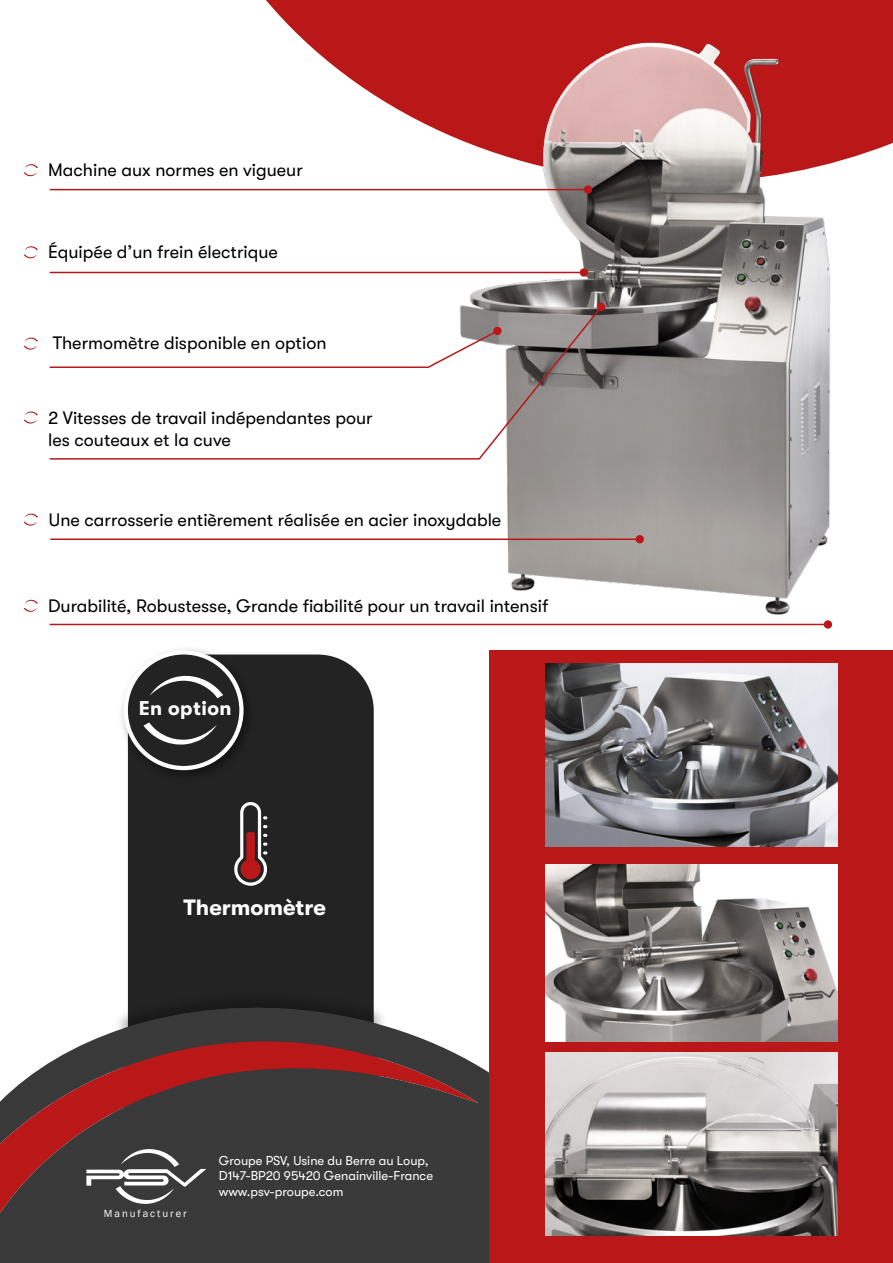
<style>
.page{position:relative;width:893px;height:1263px;background:#fff}
.page>*{position:absolute;margin:0;border:0;box-sizing:border-box;transform-origin:0 0}
.t1{font:700 22.2px "GT Walsheim";color:#fff}
.t2{font:700 19.8px "GT Walsheim";letter-spacing:.025em;color:#fff}
.t3{font:18px/21.6px "GT Walsheim Pro";color:#000}
.t4{font:12.9px/15.5px "GT Walsheim Pro";color:#fff}
.t5{font:10.65px "Franklin Gothic";letter-spacing:.185em;color:#fff}
</style>
<div class="page">
<div style="left:128px;top:654px;width:246px;height:332px;background:#232323"></div>
<svg style="left:266px;top:0;width:627px;height:92px;fill:#b91718"></svg>
<img style="left:122px;top:649px;width:139px;height:139px">
<svg style="left:124px;top:650px;width:120px;height:120px"></svg>
<div style="left:128px;top:654px;width:111px;height:112px;background:#232323;border-radius:50%"></div>
<svg style="left:150px;top:676px;width:73px;height:22px"></svg>
<svg style="left:143px;top:722px;width:74px;height:23px"></svg>
<div style="left:127px;top:986px;width:247px;height:16px;background:#232323"></div>
<svg style="left:0;top:1002px;width:489px;height:261px;background:#5b4747"></svg>
<svg style="left:86px;top:1149px;width:120px;height:55px"></svg>
<div style="left:489px;top:650px;width:404px;height:613px;background:#b91718"></div>
<img style="left:369px;top:24px;width:524px;height:604px">
<svg style="left:24px;top:164px;width:14px;height:12px"></svg>
<svg style="left:24px;top:246px;width:14px;height:12px"></svg>
<svg style="left:24px;top:338px;width:14px;height:12px"></svg>
<svg style="left:24px;top:411px;width:14px;height:12px"></svg>
<svg style="left:24px;top:514px;width:14px;height:12px"></svg>
<svg style="left:24px;top:600px;width:14px;height:12px"></svg>
<hr style="left:50px;top:624px;width:775px;height:1px;background:#b91718">
<svg style="left:49px;top:305px;width:554px;height:155px"></svg>
<hr style="left:50px;top:189px;width:538px;height:1px;background:#b91718">
<hr style="left:50px;top:272px;width:534px;height:1px;background:#b91718">
<svg style="left:49px;top:329px;width:450px;height:40px"></svg>
<hr style="left:50px;top:538px;width:590px;height:2px;background:#b91718">
<div style="left:824px;top:620px;width:8px;height:9px;background:#b91718;border-radius:50%"></div>
<div style="left:635px;top:535px;width:9px;height:8px;background:#b91718;border-radius:50%"></div>
<div style="left:597px;top:303px;width:8px;height:8px;background:#b91718;border-radius:50%"></div>
<div style="left:493px;top:327px;width:9px;height:8px;background:#b91718;border-radius:50%"></div>
<div style="left:580px;top:268px;width:8px;height:9px;background:#b91718;border-radius:50%"></div>
<div style="left:584px;top:185px;width:8px;height:9px;background:#b91718;border-radius:50%"></div>
<img style="left:545px;top:664px;width:292px;height:183px">
<img style="left:545px;top:865px;width:292px;height:176px">
<img style="left:545px;top:1053px;width:292px;height:183px">
<svg style="left:234px;top:801px;width:34px;height:85px"></svg>
<p class="t3" style="left:48px;top:159px;width:256px">Machine aux normes en vigueur</p>
<p class="t3" style="left:48px;top:241px;width:231px">Équipée d’un frein électrique</p>
<p class="t3" style="left:53px;top:332px;width:275px">Thermomètre disponible en option</p>
<p class="t3" style="left:48px;top:407px;width:326px">2 Vitesses de travail indépendantes pour les couteaux et la cuve</p>
<p class="t3" style="left:49px;top:509px;width:454px">Une carrosserie entièrement réalisée en acier inoxydable</p>
<p class="t3" style="left:48px;top:595px;width:502px">Durabilité, Robustesse, Grande fiabilité pour un travail intensif</p>
<p class="t2" style="left:139px;top:697px;width:94px">En option</p>
<p class="t1" style="left:184px;top:894px;width:144px">Thermomètre</p>
<p class="t5" style="left:104px;top:1207px;width:84px">Manufacturer</p>
<p class="t4" style="left:219px;top:1152px;width:216px">Groupe PSV, Usine du Berre au Loup,<br>D147-BP20 95420 Genainville-France www.psv-proupe.com</p>
</div>
